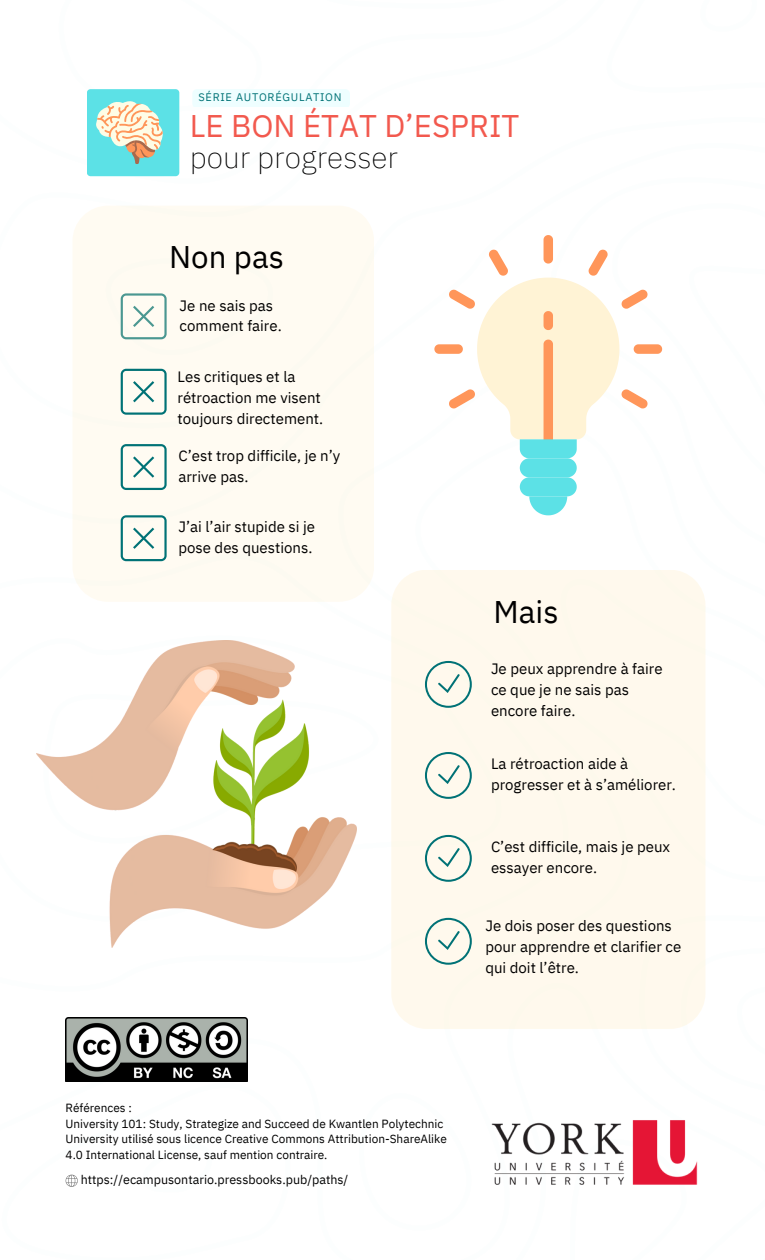
<style>
.page{position:relative;width:765px;height:1260px;background:#fff}
.page>*{position:absolute;margin:0;border:0;box-sizing:border-box;transform-origin:0 0}
.t1{font:31.25px "IBM Plex Sans";color:#f2594e}
.t2{font:31.25px "IBM Plex Sans";color:#000}
.t3{font:200 30px "IBM Plex Sans";color:#000}
.t4{font:15px/20.6px "IBM Plex Sans";color:#000}
.t5{font:12.5px "IBM Plex Sans";color:#000}
.t6{font:11.88px/16px "IBM Plex Sans";color:#000}
.t7{font:11px "IBM Plex Sans";letter-spacing:.065em;color:#007276}
</style>
<div class="page">
<img style="left:491px;top:1120px;width:207px;height:65px">
<div style="left:87px;top:89px;width:92px;height:87px;background:#5ce1e6;border-radius:4px"></div>
<svg style="left:66px;top:1175px;width:12px;height:12px"></svg>
<svg style="left:87px;top:89px;width:263px;height:75px"></svg>
<svg style="left:434px;top:235px;width:228px;height:280px"></svg>
<img style="left:37px;top:641px;width:319px;height:306px">
<div style="left:391px;top:570px;width:314px;height:459px;background:#fff9ed"></div>
<div style="left:73px;top:206px;width:301px;height:396px;background:#fffbf2"></div>
<svg style="left:121px;top:369px;width:46px;height:46px"></svg>
<svg style="left:121px;top:444px;width:46px;height:46px"></svg>
<svg style="left:121px;top:515px;width:46px;height:46px"></svg>
<svg style="left:425px;top:661px;width:47px;height:47px"></svg>
<svg style="left:425px;top:752px;width:47px;height:47px"></svg>
<svg style="left:425px;top:835px;width:47px;height:47px"></svg>
<svg style="left:425px;top:918px;width:47px;height:47px"></svg>
<img style="left:66px;top:1018px;width:181px;height:63px">
<p class="t7" style="left:198px;top:90px;width:145px">SÉRIE AUTORÉGULATION</p>
<h1 class="t1" style="left:190px;top:105px;width:331px">LE BON ÉTAT D’ESPRIT</h1>
<h2 class="t3" style="left:190px;top:137px;width:210px">pour progresser</h2>
<h1 class="t2" style="left:169px;top:236px;width:116px">Non pas</h1>
<p class="t4" style="left:180px;top:295px;width:104px">Je ne sais pas comment faire.</p>
<p class="t4" style="left:178px;top:366px;width:147px">Les critiques et la rétroaction me visent toujours directement.</p>
<p class="t4" style="left:178px;top:445px;width:163px">C’est trop difficile, je n’y arrive pas.</p>
<p class="t4" style="left:178px;top:517px;width:138px">J’ai l’air stupide si je pose des questions.</p>
<h1 class="t2" style="left:494px;top:591px;width:67px">Mais</h1>
<p class="t4" style="left:491px;top:659px;width:173px">Je peux apprendre à faire ce que je ne sais pas encore faire.</p>
<p class="t4" style="left:491px;top:753px;width:187px">La rétroaction aide à progresser et à s’améliorer.</p>
<p class="t4" style="left:491px;top:837px;width:181px">C’est difficile, mais je peux essayer encore.</p>
<p class="t4" style="left:485px;top:915px;width:197px">Je dois poser des questions pour apprendre et clarifier ce qui doit l’être.</p>
<p class="t6" style="left:66px;top:1099px;width:383px">Références :<br>University 101: Study, Strategize and Succeed de Kwantlen Polytechnic University utilisé sous licence Creative Commons Attribution-ShareAlike 4.0 International License, sauf mention contraire.</p>
<p class="t5" style="left:81px;top:1171px;width:269px">https://ecampusontario.pressbooks.pub/paths/</p>
</div>
